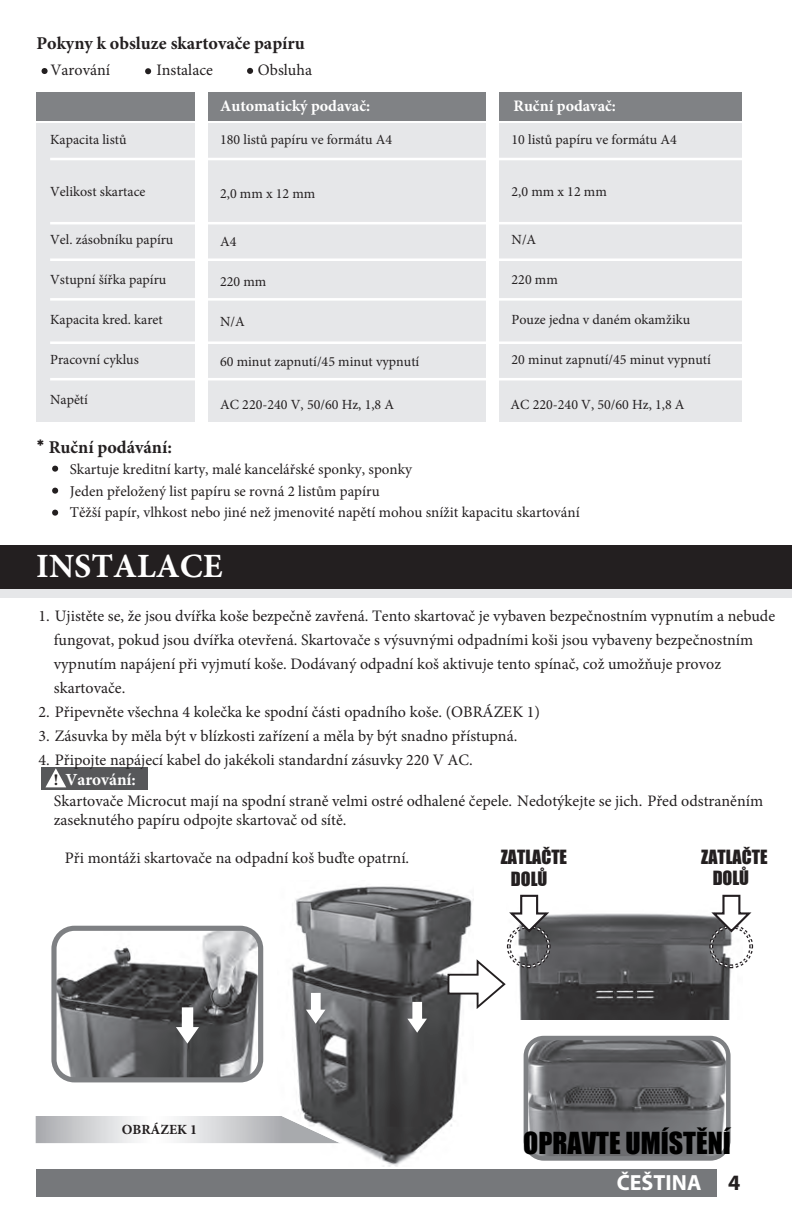
<style>
.page{position:relative;width:792px;height:1224px;background:#fff}
.page>*{position:absolute;margin:0;border:0;box-sizing:border-box;transform-origin:0 0}
.t1{font:700 34px "Minion Pro";color:#fff}
.t2{font:27.8px "Impact";color:#000}
.t3{font:700 22px "Myriad Pro";color:#fff}
.t4{font:700 18px "Minion Pro";color:#231f20}
.t5{font:18px/22.2px "Impact";color:#231f20;text-align:center}
.t6{font:700 17px "Minion Pro";color:#fff}
.t7{font:16px/24px "Minion Pro";color:#231f20}
.t8{font:700 16px "Minion Pro";color:#fff}
.t9{font:15px/21.6px "Minion Pro";color:#231f20}
.t10{font:14px "Minion Pro";color:#231f20}
.t11{font:700 14px "Minion Pro";color:#231f20}
.s1{font-family:"Futura"}
.s2{font-size:16px;color:#231f20}
.s3{color:#231f20}
</style>
<div class="page">
<div style="left:36px;top:1169px;width:681px;height:28px;background:#76787b"></div>
<svg style="left:42px;top:68px;width:6px;height:6px"></svg>
<svg style="left:247px;top:68px;width:6px;height:6px"></svg>
<svg style="left:52px;top:466px;width:6px;height:6px"></svg>
<svg style="left:52px;top:488px;width:6px;height:6px"></svg>
<svg style="left:52px;top:510px;width:6px;height:6px"></svg>
<div style="left:37px;top:123px;width:158px;height:298px;background:#e6e7e9"></div>
<div style="left:37px;top:92px;width:158px;height:28px;background:#808285"></div>
<div style="left:208px;top:123px;width:278px;height:298px;background:#e6e7e9"></div>
<div style="left:208px;top:92px;width:278px;height:28px;background:#808285"></div>
<div style="left:500px;top:123px;width:242px;height:298px;background:#e6e7e9"></div>
<div style="left:500px;top:92px;width:242px;height:28px;background:#808285"></div>
<hr style="left:50px;top:158px;width:692px;height:2px;background:#fff">
<hr style="left:50px;top:258px;width:692px;height:3px;background:#fff">
<hr style="left:50px;top:222px;width:692px;height:2px;background:#fff">
<hr style="left:50px;top:298px;width:692px;height:3px;background:#fff">
<hr style="left:50px;top:341px;width:692px;height:3px;background:#fff">
<hr style="left:50px;top:378px;width:692px;height:2px;background:#fff">
<div style="left:0;top:555px;width:792px;height:43px;background:#e6e7e9"></div>
<div style="left:0;top:545px;width:792px;height:43px;background:#231f20"></div>
<img style="left:57px;top:932px;width:200px;height:144px">
<div style="left:51px;top:926px;width:212px;height:156px;border:5px solid #7e8083;border-radius:21px"></div>
<div style="left:182px;top:1007px;width:11px;height:22px;background:#fff"></div>
<svg style="left:176px;top:1027px;width:23px;height:17px"></svg>
<img style="left:520px;top:913px;width:211px;height:106px">
<svg style="left:707px;top:894px;width:47px;height:76px"></svg>
<div style="left:41px;top:767px;width:107px;height:22px;background:#57585a"></div>
<svg style="left:45px;top:768px;width:21px;height:19px"></svg>
<img style="left:278px;top:886px;width:183px;height:280px">
<svg style="left:448px;top:894px;width:105px;height:115px"></svg>
<div style="left:412px;top:1002px;width:10px;height:19px;background:#fff"></div>
<svg style="left:407px;top:1019px;width:20px;height:14px"></svg>
<div style="left:311px;top:993px;width:10px;height:19px;background:#fff"></div>
<svg style="left:306px;top:1010px;width:20px;height:14px"></svg>
<img style="left:530px;top:1042px;width:195px;height:113px">
<div style="left:524px;top:1036px;width:207px;height:125px;border:5px solid #7e8083;border-radius:18px"></div>
<svg style="left:35px;top:1116px;width:306px;height:27px"></svg>
<svg style="left:145px;top:68px;width:6px;height:6px"></svg>
<p class="t4" style="left:37px;top:31px;width:270px">Pokyny k obsluze skartovače papíru</p>
<p class="t7" style="left:50px;top:58px;width:61px">Varování</p>
<p class="t7" style="left:156px;top:58px;width:58px">Instalace</p>
<p class="t7" style="left:258px;top:58px;width:56px">Obsluha</p>
<p class="t10" style="left:50px;top:130px;width:78px">Kapacita listů</p>
<p class="t10" style="left:50px;top:182px;width:97px">Velikost skartace</p>
<p class="t10" style="left:50px;top:230px;width:125px">Vel. zásobníku papíru</p>
<p class="t10" style="left:50px;top:270px;width:118px">Vstupní šířka papíru</p>
<p class="t10" style="left:50px;top:310px;width:114px">Kapacita kred. karet</p>
<p class="t10" style="left:50px;top:350px;width:90px">Pracovní cyklus</p>
<p class="t10" style="left:50px;top:390px;width:39px">Napětí</p>
<p class="t8" style="left:220px;top:95px;width:152px">Automatický podavač:</p>
<p class="t8" style="left:514px;top:95px;width:104px">Ruční podavač:</p>
<p class="t10" style="left:220px;top:130px;width:174px">180 listů papíru ve formátu A4</p>
<p class="t10" style="left:220px;top:184px;width:97px">2,0 mm x 12 mm</p>
<p class="t10" style="left:220px;top:232px;width:18px">A4</p>
<p class="t10" style="left:220px;top:272px;width:48px">220 mm</p>
<p class="t10" style="left:220px;top:312px;width:26px">N/A</p>
<p class="t10" style="left:220px;top:352px;width:201px">60 minut zapnutí/45 minut vypnutí</p>
<p class="t10" style="left:220px;top:395px;width:176px">AC 220-240 V, 50/60 Hz, 1,8 A</p>
<p class="t10" style="left:512px;top:130px;width:167px">10 listů papíru ve formátu A4</p>
<p class="t10" style="left:512px;top:182px;width:97px">2,0 mm x 12 mm</p>
<p class="t10" style="left:512px;top:230px;width:26px">N/A</p>
<p class="t10" style="left:512px;top:270px;width:48px">220 mm</p>
<p class="t10" style="left:512px;top:310px;width:180px">Pouze jedna v daném okamžiku</p>
<p class="t10" style="left:512px;top:350px;width:201px">20 minut zapnutí/45 minut vypnutí</p>
<p class="t10" style="left:511px;top:396px;width:176px">AC 220-240 V, 50/60 Hz, 1,8 A</p>
<p class="t4" style="left:36px;top:434px;width:137px"><span class="s1">*</span> Ruční podávání:</p>
<p class="t9" style="left:70px;top:459px;width:511px">Skartuje kreditní karty, malé kancelářské sponky, sponky<br>Jeden přeložený list papíru se rovná 2 listům papíru<br>Těžší papír, vlhkost nebo jiné než jmenovité napětí mohou snížit kapacitu skartování</p>
<h1 class="t1" style="left:36px;top:542px;width:188px">INSTALACE</h1>
<p class="t7" style="left:54px;top:604px;width:723px;text-indent:-15px">1. Ujistěte se, že jsou dvířka koše bezpečně zavřená. Tento skartovač je vybaven bezpečnostním vypnutím a nebude fungovat, pokud jsou dvířka otevřená. Skartovače s výsuvnými odpadními koši jsou vybaveny bezpečnostním vypnutím napájení při vyjmutí koše. Dodávaný odpadní koš aktivuje tento spínač, což umožňuje provoz skartovače.</p>
<p class="t7" style="left:39px;top:700px;width:503px">2. Připevněte všechna 4 kolečka ke spodní části opadního koše. (OBRÁZEK 1)</p>
<p class="t7" style="left:39px;top:724px;width:480px">3. Zásuvka by měla být v blízkosti zařízení a měla by být snadno přístupná.</p>
<p class="t7" style="left:39px;top:748px;width:436px">4. Připojte napájecí kabel do jakékoli standardní zásuvky 220 V AC.</p>
<p class="t6" style="left:54px;top:767px;width:84px"><span class="s2">!</span> Varování:</p>
<p class="t7" style="left:54px;top:792px;width:711px;line-height:19.2px">Skartovače Microcut mají na spodní straně velmi ostré odhalené čepele. Nedotýkejte se jich. Před odstraněním zaseknutého papíru odpojte skartovač od sítě.</p>
<p class="t7" style="left:65px;top:846px;width:346px">Při montáži skartovače na odpadní koš buďte opatrní.</p>
<p class="t5" style="left:501px;top:846px;width:68px">ZATLAČTE<br>DOLŮ</p>
<p class="t5" style="left:701px;top:846px;width:68px;line-height:21.4px">ZATLAČTE<br>DOLŮ</p>
<p class="t11" style="left:122px;top:1119px;width:77px">OBRÁZEK 1</p>
<h2 class="t2" style="left:523px;top:1122px;width:209px">OPRAVTE UMÍSTĚNÍ</h2>
<h3 class="t3" style="left:617px;top:1168px;width:125px">ČEŠTINA <span class="s3">4</span></h3>
</div>
